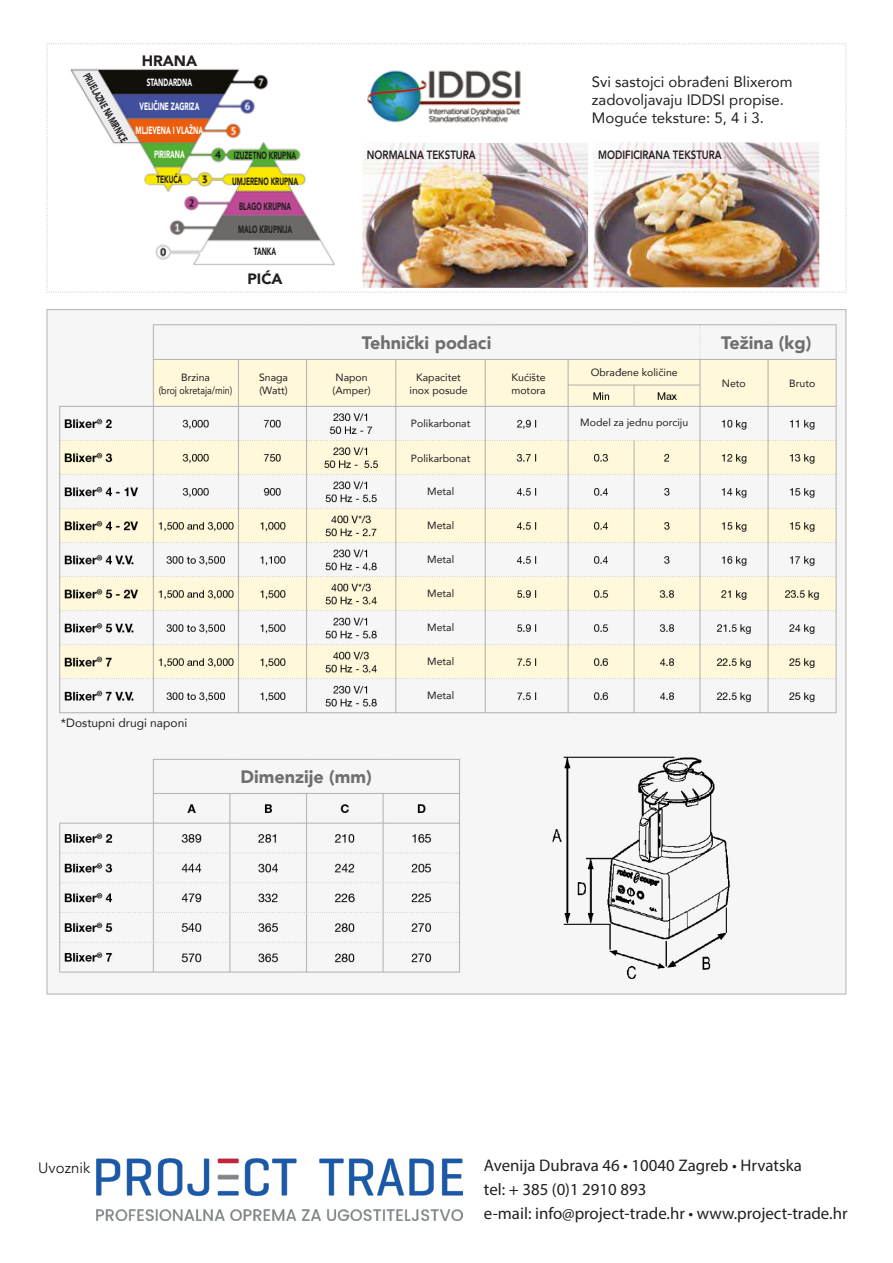
<style>
.page{position:relative;width:893px;height:1263px;background:#fff}
.page>*{position:absolute;margin:0;border:0;box-sizing:border-box;transform-origin:0 0}
.t1{font:900 18px "Avenir";color:#6f6f6f}
.t2{font:16.8px "Myriad Pro";color:#231f20}
.t3{font:15px/18px "Avenir";color:#231f20}
.t4{font:900 15px "Avenir";color:#231f20}
.t5{font:15px "Avenir";color:#231f20}
.t6{font:800 12px "Avenir";color:#231f20;scale:.8 1}
.t7{font:12px "Avenir";color:#231f20}
.t8{font:10.5px "Avenir";color:#231f20}
.t9{font:900 10.5px/22.5px "Avenir";color:#231f20;text-align:center;scale:.61 1}
.t10{font:900 10.5px "Avenir";color:#fff;scale:.61 1}
.t11{font:10.5px "Avenir";color:#231f20;scale:.85 1}
</style>
<div class="page">
<img style="left:46px;top:43px;width:801px;height:952px">
<img style="left:96px;top:1158px;width:366px;height:62px">
<p class="t4" style="left:142px;top:48px;width:57px">HRANA</p>
<p class="t10" style="left:147px;top:73px;width:76px">STANDARDNA</p>
<p class="t10" style="left:139px;top:97px;width:100px">VELIČINE ZAGRIZA</p>
<p class="t10" style="left:136px;top:121px;width:112px">MLJEVENA I VLAŽNA</p>
<p class="t10" style="left:154px;top:145px;width:52px">PIRIRANA</p>
<p class="t9" style="left:156px;top:168px;width:44px">TEKUĆA</p>
<p class="t9" style="left:96px;top:68px;width:130px;rotate:60deg">PRIJELAZNE NAMIRNICE</p>
<p class="t9" style="left:234px;top:144px;width:104px">IZUZETNO KRUPNA</p>
<p class="t9" style="left:232px;top:170px;width:110px">UMJERENO KRUPNA</p>
<p class="t9" style="left:238px;top:195px;width:90px">BLAGO KRUPNA<br>MALO KRUPNIJA<br>TANKA</p>
<p class="t4" style="left:247px;top:266px;width:37px">PIĆA</p>
<p class="t3" style="left:592px;top:73px;width:202px">Svi sastojci obrađeni Blixerom zadovoljavaju IDDSI propise.<br>Moguće teksture: 5, 4 i 3.</p>
<p class="t6" style="left:367px;top:145px;width:137px">NORMALNA TEKSTURA</p>
<p class="t6" style="left:598px;top:145px;width:156px">MODIFICIRANA TEKSTURA</p>
<p class="t1" style="left:362px;top:327px;width:131px">Tehnički podaci</p>
<p class="t1" style="left:721px;top:327px;width:92px">Težina (kg)</p>
<p class="t8" style="left:181px;top:369px;width:30px">Brzina</p>
<p class="t8" style="left:259px;top:369px;width:30px">Snaga</p>
<p class="t8" style="left:336px;top:369px;width:34px">Napon</p>
<p class="t8" style="left:416px;top:369px;width:46px">Kapacitet</p>
<p class="t8" style="left:512px;top:369px;width:36px">Kućište</p>
<p class="t11" style="left:159px;top:382px;width:88px">(broj okretaja/min)</p>
<p class="t8" style="left:259px;top:382px;width:30px">(Watt)</p>
<p class="t8" style="left:332px;top:382px;width:40px">(Amper)</p>
<p class="t8" style="left:410px;top:382px;width:59px">inox posude</p>
<p class="t8" style="left:511px;top:382px;width:36px">motora</p>
<p class="t7" style="left:61px;top:714px;width:128px">*Dostupni drugi naponi</p>
<p class="t1" style="left:240px;top:761px;width:133px">Dimenzije (mm)</p>
<p class="t8" style="left:411px;top:415px;width:61px">Polikarbonat</p>
<p class="t8" style="left:411px;top:450px;width:61px">Polikarbonat</p>
<p class="t8" style="left:427px;top:483px;width:29px">Metal</p>
<p class="t8" style="left:427px;top:517px;width:29px">Metal</p>
<p class="t8" style="left:427px;top:551px;width:29px">Metal</p>
<p class="t8" style="left:427px;top:585px;width:29px">Metal</p>
<p class="t8" style="left:427px;top:619px;width:29px">Metal</p>
<p class="t8" style="left:427px;top:653px;width:29px">Metal</p>
<p class="t8" style="left:427px;top:687px;width:29px">Metal</p>
<p class="t8" style="left:591px;top:364px;width:88px">Obrađene količine</p>
<p class="t8" style="left:580px;top:414px;width:109px">Model za jednu porciju</p>
<p class="t8" style="left:722px;top:375px;width:25px">Neto</p>
<p class="t8" style="left:789px;top:375px;width:28px">Bruto</p>
<p class="t5" style="left:38px;top:1159px;width:53px">Uvoznik</p>
<p class="t2" style="left:484px;top:1155px;width:320px">Avenija Dubrava 46 • 10040 Zagreb • Hrvatska</p>
<p class="t2" style="left:484px;top:1179px;width:164px">tel: + 385 (0)1 2910 893</p>
<p class="t2" style="left:484px;top:1203px;width:365px">e-mail: info@project-trade.hr • www.project-trade.hr</p>
</div>
